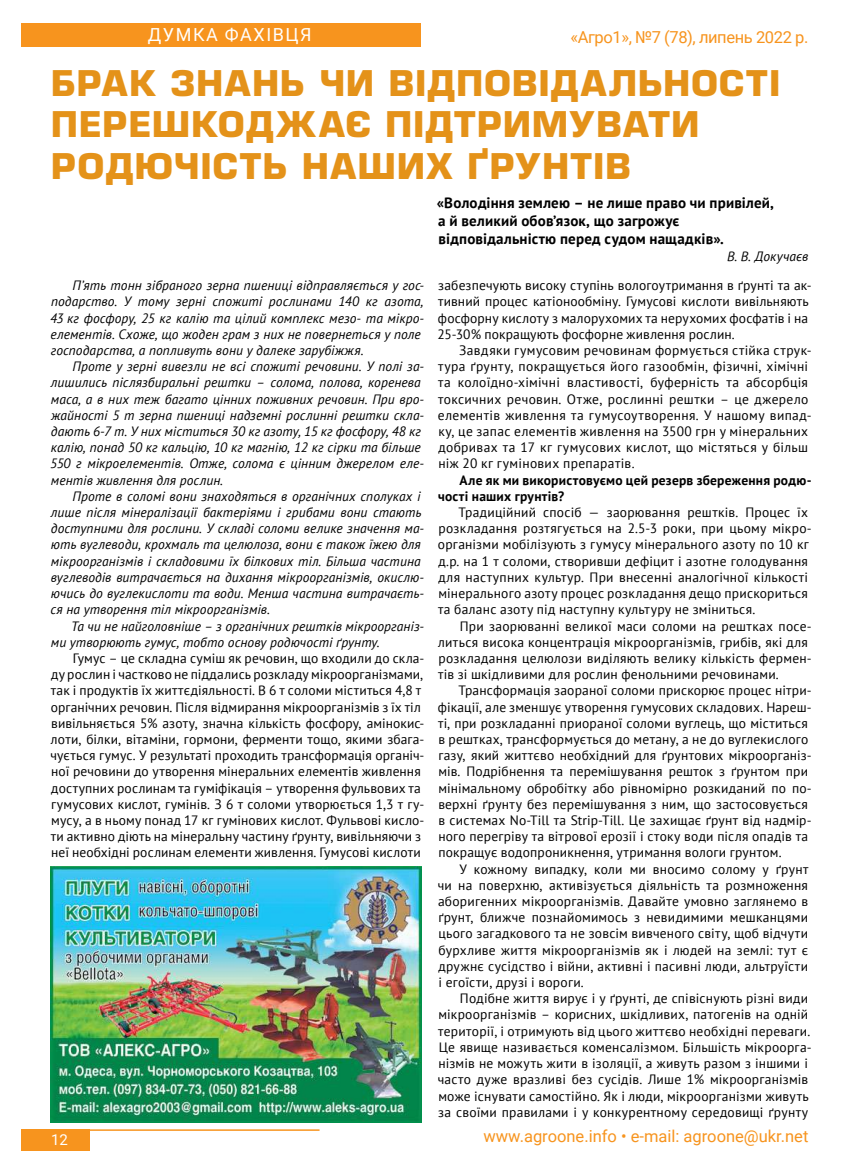
<style>
.page{position:relative;width:851px;height:1174px;background:#fff}
.page>*{position:absolute;margin:0;border:0;box-sizing:border-box;transform-origin:0 0}
.t1{font:700 34.5px/41.2px "Europe C";letter-spacing:.02em;color:#e49219}
.t2{font:18px "Roboto";letter-spacing:.085em;color:#fff}
.t3{font:16.5px "Roboto";color:#f7941e}
.t4{font:16.5px "Roboto";letter-spacing:-.025em;color:#f7941e}
.t5{font:700 15px/18px "PT Sans";letter-spacing:.01em;color:#000}
.t6{font:15px "Roboto";color:#fff}
.t7{font:13.5px/16.2px "PT Sans";letter-spacing:.015em;color:#000}
.t8{font:italic 13.5px/16.2px "PT Sans";letter-spacing:.005em;color:#000}
.t9{font:700 13.5px/16.2px "PT Sans";letter-spacing:.015em;color:#000}
</style>
<div class="page">
<div style="left:21px;top:1129px;width:68px;height:22px;background:#f7941e"></div>
<hr style="left:85px;top:1129px;width:234px;height:1px;background:#f7941e">
<div style="left:21px;top:23px;width:400px;height:24px;background:#f7941e"></div>
<img style="left:51px;top:867px;width:370px;height:255px">
<h2 class="t2" style="left:148px;top:22px;width:165px">думка фахівця</h2>
<p class="t4" style="left:570px;top:25px;width:239px">«Агро1», №7 (78), липень 2022 р.</p>
<h1 class="t1" style="left:51px;top:63px;width:730px">БРАК ЗНАНЬ ЧИ ВІДПОВІДАЛЬНОСТІ<br>ПЕРЕШКОДЖАЄ ПІДТРИМУВАТИ<br>РОДЮЧІСТЬ НАШИХ ҐРУНТІВ</h1>
<p class="t5" style="left:437px;top:194px;width:338px">«Володіння землею – не лише право чи привілей, а й великий обов’язок, що загрожує відповідальністю перед судом нащадків».</p>
<p class="t8" style="left:727px;top:247px;width:83px">В. В. Докучаєв</p>
<p class="t8" style="left:50px;top:277px;width:375px;text-indent:23px">П’ять тонн зібраного зерна пшениці відправляється у гос&shy;подарство. У тому зерні спожиті рослинами 140 кг азота, 43 кг фосфору, 25 кг калію та цілий комплекс мезо- та мікро&shy;елементів. Схоже, що жоден грам з них не повернеться у поле господарства, а попливуть вони у далеке зарубіжжя.</p>
<p class="t8" style="left:50px;top:358px;width:375px;text-indent:22px">Проте у зерні вивезли не всі спожиті речовини. У полі за&shy;лишились післязбиральні рештки – солома, полова, коренева маса, а в них теж багато цінних поживних речовин. При вро&shy;жайності 5 т зерна пшениці надземні рослинні рештки скла&shy;дають 6-7 т. У них міститься 30 кг азоту, 15 кг фосфору, 48 кг калію, понад 50 кг кальцію, 10 кг магнію, 12 кг сірки та більше 550 г мікроелементів. Отже, солома є цінним джерелом еле&shy;ментів живлення для рослин.</p>
<p class="t8" style="left:50px;top:488px;width:375px;text-indent:22px">Проте в соломі вони знаходяться в органічних сполуках і лише після мінералізації бактеріями і грибами вони стають доступними для рослини. У складі соломи велике значення ма&shy;ють вуглеводи, крохмаль та целюлоза, вони є також їжею для мікроорганізмів і складовими їх білкових тіл. Більша частина вуглеводів витрачається на дихання мікроорганізмів, окислю&shy;ючись до вуглекислоти та води. Менша частина витрачаєть&shy;ся на утворення тіл мікроорганізмів.</p>
<p class="t8" style="left:51px;top:617px;width:374px;text-indent:20px">Та чи не найголовніше – з органічних рештків мікроорганіз&shy;ми утворюють гумус, тобто основу родючості ґрунту.</p>
<p class="t7" style="left:50px;top:650px;width:375px;text-indent:22px">Гумус – це складна суміш як речовин, що входили до скла&shy;ду рослин і частково не піддались розкладу мікроорганізмами, так і продуктів їх життєдіяльності. В 6 т соломи міститься 4,8 т органічних речовин. Після відмирання мікроорганізмів з їх тіл вивільняється 5% азоту, значна кількість фосфору, амінокис&shy;лоти, білки, вітаміни, гормони, ферменти тощо, якими збага&shy;чується гумус. У результаті проходить трансформація органіч&shy;ної речовини до утворення мінеральних елементів живлення доступних рослинам та гуміфікація – утворення фульвових та гумусових кислот, гумінів. З 6 т соломи утворюється 1,3 т гу&shy;мусу, а в ньому понад 17 кг гумінових кислот. Фульвові кисло&shy;ти активно діють на мінеральну частину ґрунту, вивільняючи з неї необхідні рослинам елементи живлення. Гумусові кислоти</p>
<p class="t6" style="left:51px;top:1129px;width:18px">12</p>
<p class="t7" style="left:437px;top:277px;width:375px">забезпечують високу ступінь вологоутримання в ґрунті та ак&shy;тивний процес катіонообміну. Гумусові кислоти вивільняють фосфорну кислоту з малорухомих та нерухомих фосфатів і на 25-30% покращують фосфорне живлення рослин.</p>
<p class="t7" style="left:438px;top:342px;width:375px;text-indent:21px">Завдяки гумусовим речовинам формується стійка струк&shy;тура ґрунту, покращується його газообмін, фізичні, хімічні та колоїдно-хімічні властивості, буферність та абсорбція токсичних речовин. Отже, рослинні рештки – це джерело елементів живлення та гумусоутворення. У нашому випад&shy;ку, це запас елементів живлення на 3500 грн у мінеральних добривах та 17 кг гумусових кислот, що містяться у більш ніж 20 кг гумінових препаратів.</p>
<p class="t9" style="left:438px;top:471px;width:375px;text-indent:21px">Але як ми використовуємо цей резерв збереження родю&shy;чості наших грунтів?</p>
<p class="t7" style="left:438px;top:504px;width:375px;text-indent:21px">Традиційний спосіб — заорювання рештків. Процес їх розкладання розтягується на 2.5-3 роки, при цьому мікро&shy;організми мобілізують з гумусу мінерального азоту по 10 кг д.р. на 1 т соломи, створивши дефіцит і азотне голодування для наступних культур. При внесенні аналогічної кількості мінерального азоту процес розкладання дещо прискориться та баланс азоту під наступну культуру не зміниться.</p>
<p class="t7" style="left:438px;top:617px;width:375px;text-indent:22px">При заорюванні великої маси соломи на рештках посе&shy;литься висока концентрація мікроорганізмів, грибів, які для розкладання целюлози виділяють велику кількість фермен&shy;тів зі шкідливими для рослин фенольними речовинами.</p>
<p class="t7" style="left:438px;top:682px;width:375px;text-indent:20px">Трансформація заораної соломи прискорює процес нітри&shy;фікації, але зменшує утворення гумусових складових. Нареш&shy;ті, при розкладанні приораної соломи вуглець, що міститься в рештках, трансформується до метану, а не до вуглекислого газу, який життєво необхідний для ґрунтових мікроорганіз&shy;мів. Подрібнення та перемішування решток з ґрунтом при мінімальному обробітку або рівномірно розкиданий по по&shy;верхні ґрунту без перемішування з ним, що застосовується в системах No-Till та Strip-Till. Це захищає ґрунт від надмір&shy;ного перегріву та вітрової ерозії і стоку води після опадів та покращує водопроникнення, утримання вологи грунтом.</p>
<p class="t7" style="left:437px;top:860px;width:372px;text-align:justify;text-indent:22px">У кожному випадку, коли ми вносимо солому у ґрунт чи на поверхню, активізується діяльність та розмноження аборигенних мікроорганізмів. Давайте умовно заглянемо в ґрунт, ближче познайомимось з невидимими мешканцями цього загадкового та не зовсім вивченого світу, щоб відчути бурхливе життя мікроорганізмів як і людей на землі: тут є дружнє сусідство і війни, активні і пасивні люди, альтруїсти і егоїсти, друзі і вороги.</p>
<p class="t7" style="left:437px;top:990px;width:375px;text-indent:22px">Подібне життя вирує і у ґрунті, де співіснують різні види мікроорганізмів – корисних, шкідливих, патогенів на одній території, і отримують від цього життєво необхідні переваги.<br>Це явище називається коменсалізмом. Більшість мікроорга&shy;нізмів не можуть жити в ізоляції, а живуть разом з іншими і часто дуже вразливі без сусідів. Лише 1% мікроорганізмів може існувати самостійно. Як і люди, мікроорганізми живуть за своїми правилами і у конкурентному середовищі ґрунту</p>
<p class="t3" style="left:483px;top:1124px;width:326px">www.agroone.info • e-mail: agroone@ukr.net</p>
</div>
